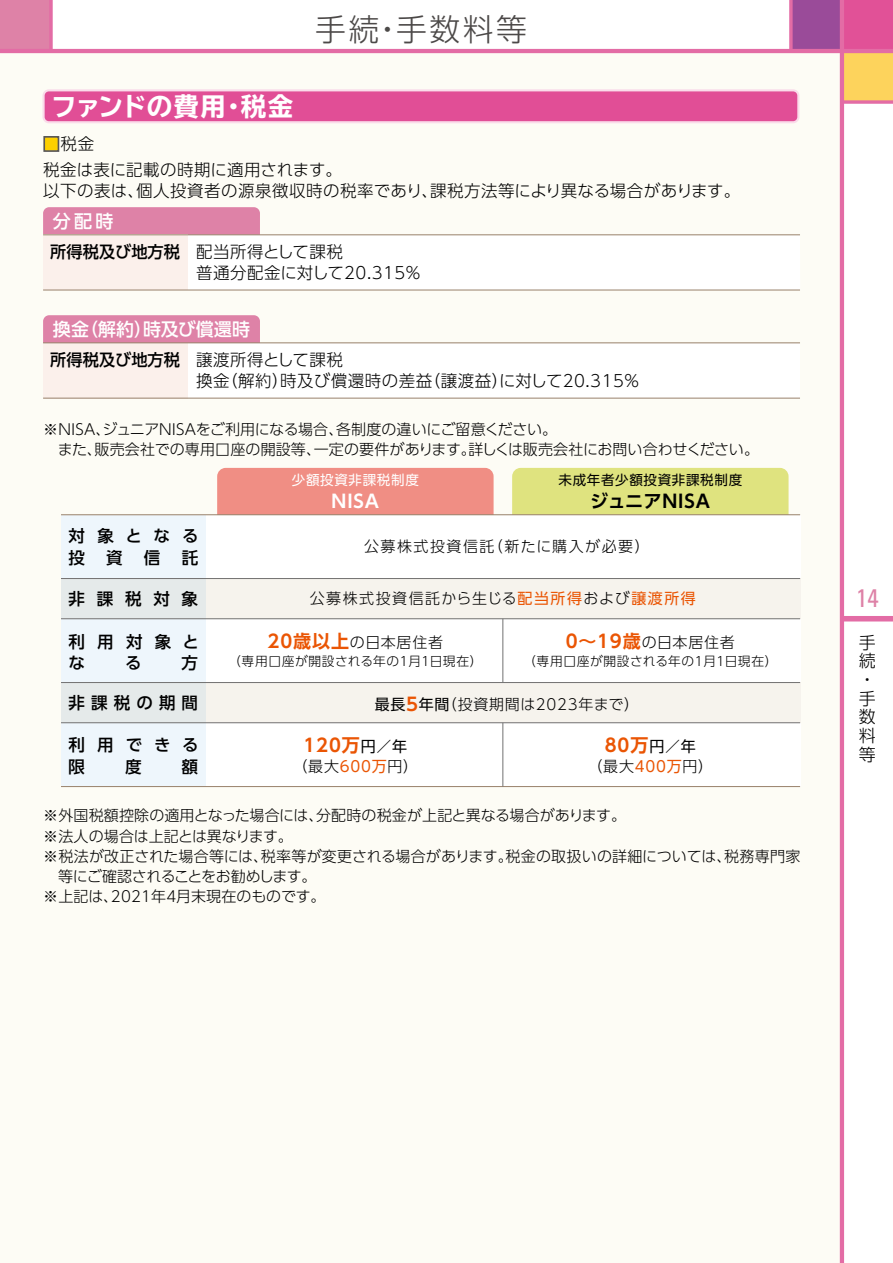
<style>
.page{position:relative;width:893px;height:1263px;background:#fff}
.page>*{position:absolute;margin:0;border:0;box-sizing:border-box;transform-origin:0 0}
.t1{font:300 30.9px "UD Shin Go Pro";letter-spacing:.08em;color:#4c4948}
.t2{font:700 expanded 25.5px "TBUD Go Std";color:#fff}
.t3{font:condensed 25.5px "Univers";color:#de82a7}
.t4{font:500 18px "UD Shin Go Pro";letter-spacing:.01em;color:#fff}
.t5{font:700 18px "UD Shin Go Pro De";letter-spacing:.05em;color:#ea5504}
.t6{font:700 18px "UD Shin Go Pro De";letter-spacing:.04em;color:#000}
.t7{font:700 18px "UD Shin Go Pro De";color:#fff}
.t8{font:300 16.95px/18.8px "UD Shin Go Pro";color:#000}
.t9{font:300 16.5px/21px "UD Shin Go Pro";letter-spacing:.03em;color:#000}
.t10{font:500 16.5px/21.8px "UD Shin Go Pro";letter-spacing:.715em;color:#000}
.t11{font:300 15px/20.2px "UD Shin Go Pro";letter-spacing:.01em;color:#000}
.t12{font:300 15px "UD Shin Go Pro";letter-spacing:.09em;color:#000}
.t13{font:300 15px "UD Shin Go Pro";letter-spacing:.05em;color:#000}
.t14{font:300 15px "UD Shin Go Pro";letter-spacing:-.035em;color:#000}
.t15{font:300 15px "UD Shin Go Pro";letter-spacing:.1em;color:#000}
.t16{font:300 15px "UD Shin Go Pro";letter-spacing:-.01em;color:#000}
.t17{font:13.5px "UD Shin Go Pro";letter-spacing:.05em;color:#000}
.t18{font:13.5px "UD Shin Go Pro";letter-spacing:.05em;color:#fff}
.t19{font:300 12.75px "UD Shin Go Pro";letter-spacing:.03em;color:#000}
.s1{color:#fdd000}
.s2{font-weight:500}
.s3{font-weight:400;color:#ea5504}
.s4{font-family:"UD Shin Go Pro De";font-weight:700;font-size:18px;color:#ea5504}
.s5{font-weight:400}
.s6{font-family:"UD Shin Go Pro";font-weight:400;font-size:15px;color:#000}
</style>
<div class="page">
<div style="left:0;top:0;width:51px;height:51px;background:#de82a7"></div>
<svg style="left:49px;top:0;width:4px;height:49px"></svg>
<div style="left:842px;top:0;width:51px;height:51px;background:#e15197"></div>
<div style="left:842px;top:51px;width:51px;height:51px;background:#fdd35c"></div>
<div style="left:791px;top:0;width:51px;height:51px;background:#9a4b99"></div>
<div style="left:0;top:51px;width:842px;height:1212px;background:#fdfcf5"></div>
<div style="left:842px;top:616px;width:51px;height:5px;background:#e36ca5"></div>
<hr style="left:840px;top:0;width:4px;height:1263px;background:#e36ca5">
<hr style="left:0;top:49px;width:893px;height:4px;background:#e36ca5">
<svg style="left:844px;top:100px;width:49px;height:4px"></svg>
<svg style="left:789px;top:0;width:4px;height:49px"></svg>
<div style="left:43px;top:207px;width:217px;height:34px;background:#de82a7;border-radius:6px"></div>
<div style="left:43px;top:315px;width:217px;height:34px;background:#de82a7;border-radius:6px"></div>
<div style="left:43px;top:343px;width:757px;height:55px;background:#fff"></div>
<div style="left:43px;top:343px;width:145px;height:55px;background:#fbf0eb"></div>
<div style="left:43px;top:235px;width:757px;height:55px;background:#fff"></div>
<div style="left:43px;top:235px;width:145px;height:55px;background:#fbf0eb"></div>
<hr style="left:43px;top:289px;width:757px;height:2px;background:#9d8771">
<hr style="left:43px;top:234px;width:757px;height:1px;background:#9d8771">
<hr style="left:43px;top:398px;width:757px;height:1px;background:#9d8771">
<hr style="left:43px;top:342px;width:757px;height:1px;background:#9d8771">
<div style="left:43px;top:136px;width:16px;height:16px;border:2px solid #595757"></div>
<div style="left:217px;top:468px;width:277px;height:76px;background:#f08e84;border-radius:9px"></div>
<div style="left:512px;top:468px;width:276px;height:76px;background:#dfe37f;border-radius:9px"></div>
<div style="left:61px;top:515px;width:739px;height:271px;background:#fff"></div>
<div style="left:61px;top:515px;width:145px;height:271px;background:#eef6fc"></div>
<div style="left:61px;top:578px;width:739px;height:41px;background:linear-gradient(to right,#ebedeb,#fbf5ee)"></div>
<div style="left:61px;top:682px;width:739px;height:41px;background:linear-gradient(to right,#ebedeb,#fbf5ee)"></div>
<hr style="left:61px;top:578px;width:739px;height:1px;background:#727171">
<hr style="left:61px;top:618px;width:739px;height:1px;background:#727171">
<hr style="left:61px;top:682px;width:739px;height:1px;background:#727171">
<hr style="left:61px;top:722px;width:739px;height:1px;background:#727171">
<hr style="left:61px;top:786px;width:739px;height:1px;background:#9d8771">
<hr style="left:503px;top:619px;width:1px;height:63px;background:#727171">
<hr style="left:503px;top:723px;width:1px;height:63px;background:#727171">
<hr style="left:61px;top:514px;width:739px;height:1px;background:#9d8771">
<svg style="left:43px;top:89px;width:756px;height:34px;background:#e460a1"></svg>
<h2 class="t2" style="left:51px;top:92px;width:244px">ファンドの費用・税金</h2>
<p class="t9" style="left:43px;top:133px;width:53px"><span class="s1">■</span>税金</p>
<h1 class="t1" style="left:315px;top:4px;width:213px">手続・手数料等</h1>
<p class="t9" style="left:43px;top:158px;width:699px">税金は表に記載の時期に適用されます。<br>以下の表は、個人投資者の源泉徴収時の税率であり、課税方法等により異なる場合があります。</p>
<p class="t4" style="left:53px;top:207px;width:62px">分配時</p>
<p class="t9" style="left:196px;top:241px;width:227px;text-indent:-146px"><span class="s2">所得税及び地方税</span> 配当所得として課税<br>普通分配金に対して20.315％</p>
<p class="t4" style="left:53px;top:315px;width:199px">換金（解約）時及び償還時</p>
<p class="t9" style="left:196px;top:349px;width:445px;text-indent:-146px"><span class="s2">所得税及び地方税</span> 譲渡所得として課税<br>換金（解約）時及び償還時の差益（譲渡益）に対して20.315％</p>
<p class="t11" style="left:58px;top:418px;width:703px;text-indent:-14px">※NISA、ジュニアNISAをご利用になる場合、各制度の違いにご留意ください。<br>また、販売会社での専用口座の開設等、一定の要件があります。詳しくは販売会社にお問い合わせください。</p>
<p class="t10" style="left:68px;top:524px;width:132px">対象となる投</p>
<p class="t10" style="left:106px;top:546px;width:18px">資</p>
<p class="t10" style="left:144px;top:546px;width:18px">信</p>
<p class="t10" style="left:182px;top:546px;width:18px">託</p>
<p class="t18" style="left:292px;top:469px;width:128px">少額投資非課税制度</p>
<p class="t7" style="left:332px;top:486px;width:49px">NISA</p>
<p class="t17" style="left:558px;top:469px;width:185px">未成年者少額投資非課税制度</p>
<p class="t6" style="left:590px;top:486px;width:121px">ジュニアNISA</p>
<p class="t15" style="left:364px;top:535px;width:287px">公募株式投資信託（新たに購入が必要）</p>
<p class="t10" style="left:68px;top:587px;width:131px">非課税対象</p>
<p class="t12" style="left:310px;top:586px;width:388px">公募株式投資信託から生じる<span class="s3">配当所得</span>および<span class="s3">譲渡所得</span></p>
<p class="t10" style="left:68px;top:630px;width:132px">利用対象とな</p>
<p class="t10" style="left:125px;top:652px;width:18px">る</p>
<p class="t10" style="left:182px;top:652px;width:18px">方</p>
<p class="t10" style="left:68px;top:691px;width:131px">非課税の期間</p>
<p class="t10" style="left:68px;top:734px;width:132px">利用できる限</p>
<p class="t10" style="left:125px;top:755px;width:18px">度</p>
<p class="t10" style="left:182px;top:755px;width:18px">額</p>
<p class="t11" style="left:268px;top:632px;width:177px"><span class="s4">20歳以上</span>の日本居住者</p>
<p class="t19" style="left:228px;top:651px;width:256px">（専用口座が開設される年の１月１日現在）</p>
<p class="t11" style="left:566px;top:632px;width:171px"><span class="s4">0～19歳</span>の日本居住者</p>
<p class="t19" style="left:523px;top:651px;width:256px">（専用口座が開設される年の１月１日現在）</p>
<p class="t13" style="left:375px;top:692px;width:266px"><span class="s5">最長</span><span class="s4">５</span><span class="s5">年間</span>（投資期間は2023年まで）</p>
<p class="t5" style="left:303px;top:731px;width:105px">120万<span class="s6">円／年</span></p>
<p class="t11" style="left:292px;top:755px;width:127px">（最大<span class="s3">600万</span>円）</p>
<p class="t5" style="left:605px;top:731px;width:92px">80万<span class="s6">円／年</span></p>
<p class="t11" style="left:587px;top:755px;width:127px">（最大<span class="s3">400万</span>円）</p>
<p class="t11" style="left:43px;top:805px;width:584px">※外国税額控除の適用となった場合には、分配時の税金が上記と異なる場合があります。</p>
<p class="t16" style="left:43px;top:824px;width:251px">※法人の場合は上記とは異なります。</p>
<p class="t11" style="left:43px;top:845px;width:758px">※税法が改正された場合等には、税率等が変更される場合があります。税金の取扱いの詳細については、税務専門家</p>
<p class="t14" style="left:58px;top:864px;width:260px">等にご確認されることをお勧めします。</p>
<p class="t11" style="left:43px;top:886px;width:284px">※上記は、2021年4月末現在のものです。</p>
<h2 class="t3" style="left:856px;top:582px;width:24px">14</h2>
<p class="t8" style="left:859px;top:632px;width:18px">手続・手数料等</p>
</div>
